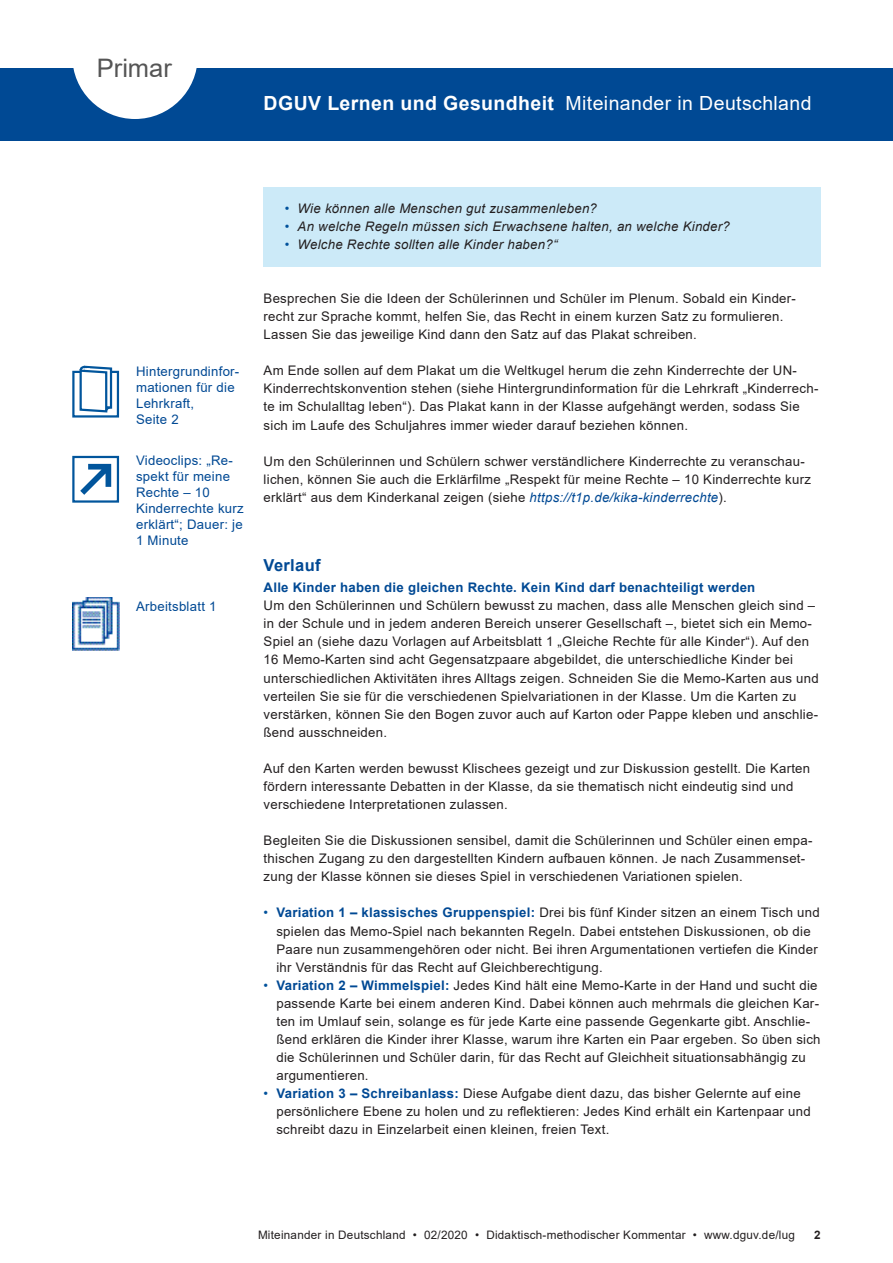
<style>
.page{position:relative;width:893px;height:1263px;background:#fff}
.page>*{position:absolute;margin:0;border:0;box-sizing:border-box;transform-origin:0 0}
.t1{font:25.5px "Arial";color:#555}
.t2{font:19.5px "Arial";letter-spacing:.02em;color:#fff}
.Zwischenueberschrift{font:700 16.5px "Arial";letter-spacing:.02em;color:#004994}
.Fliesstext{font:13.2px/18px "Arial";letter-spacing:.02em;color:#231f20}
.Fliesstext_Aufzaehlu{font:13.2px/18px "Arial";letter-spacing:.02em;color:#231f20}
.hinweis_links{font:13.2px/15.9px "Arial";letter-spacing:.02em;color:#004994}
.Fliesstext_Aufzaehlu-2{font:italic 13.2px "Arial";letter-spacing:.02em;color:#231f20}
.Zwischenüberschrift{font:700 13.2px "Arial";letter-spacing:.02em;color:#004994}
.t3{font:11.7px "Arial";letter-spacing:.02em;color:#231f20}
.t4{font:700 11.7px "Arial";color:#231f20}
.s1{font-weight:700}
.s2{color:#01519b}
.s3{font-style:italic;color:#004994}
.s4{font-weight:700;color:#004994}
</style>
<div class="page">
<div style="left:0;top:68px;width:893px;height:72px;background:#004994"></div>
<svg style="left:73px;top:68px;width:124px;height:51px"></svg>
<div style="left:264px;top:187px;width:557px;height:80px;background:#cceaf8"></div>
<div style="left:72px;top:456px;width:47px;height:47px;border:2px solid #01559c"></div>
<svg style="left:80px;top:464px;width:31px;height:31px"></svg>
<img style="left:72px;top:597px;width:47px;height:53px">
<div style="left:72px;top:371px;width:47px;height:47px;border:2px solid #01559c"></div>
<svg style="left:78px;top:366px;width:36px;height:47px"></svg>
<h1 class="t1" style="left:97px;top:50px;width:77px">Primar</h1>
<h2 class="t2" style="left:264px;top:89px;width:549px"><span class="s1">DGUV Lernen und Gesundheit</span> Miteinander in Deutschland</h2>
<p class="hinweis_links" style="left:136px;top:363px;width:105px">Hintergrundinfor&shy;mationen für die<br>Lehrkraft,</p>
<p class="hinweis_links" style="left:136px;top:411px;width:44px">Seite 2</p>
<p class="hinweis_links" style="left:136px;top:453px;width:109px">Videoclips: „Re&shy;spekt für meine<br>Rechte – 10<br>Kinderrechte kurz erklärt“; Dauer: je<br>1 Minute</p>
<p class="hinweis_links" style="left:136px;top:598px;width:82px">Arbeitsblatt 1</p>
<p class="Fliesstext_Aufzaehlu-2" style="left:285px;top:199px;width:314px"><span class="s2">•</span> Wie können alle Menschen gut zusammenleben?</p>
<p class="Fliesstext_Aufzaehlu-2" style="left:285px;top:217px;width:446px"><span class="s2">•</span> An welche Regeln müssen sich Erwachsene halten, an welche Kinder?</p>
<p class="Fliesstext_Aufzaehlu-2" style="left:285px;top:236px;width:274px"><span class="s2">•</span> Welche Rechte sollten alle Kinder haben?“</p>
<p class="Fliesstext" style="left:264px;top:289px;width:534px">Besprechen Sie die Ideen der Schülerinnen und Schüler im Plenum. Sobald ein Kinder&shy;recht zur Sprache kommt, helfen Sie, das Recht in einem kurzen Satz zu formulieren.<br>Lassen Sie das jeweilige Kind dann den Satz auf das Plakat schreiben.</p>
<p class="Fliesstext" style="left:264px;top:362px;width:556px">Am Ende sollen auf dem Plakat um die Weltkugel herum die zehn Kinderrechte der UN-Kinderrechtskonvention stehen (siehe Hintergrundinformation für die Lehrkraft „Kinderrech&shy;te im Schulalltag leben“). Das Plakat kann in der Klasse aufgehängt werden, sodass Sie sich im Laufe des Schuljahres immer wieder darauf beziehen können.</p>
<p class="Fliesstext" style="left:264px;top:452px;width:549px">Um den Schülerinnen und Schülern schwer verständlichere Kinderrechte zu veranschau&shy;lichen, können Sie auch die Erklärfilme „Respekt für meine Rechte – 10 Kinderrechte kurz erklärt“ aus dem Kinderkanal zeigen (siehe <span class="s3">https://t1p.de/kika-kinderrechte</span>).</p>
<p class="Zwischenueberschrift" style="left:264px;top:554px;width:59px">Verlauf</p>
<p class="Zwischenüberschrift" style="left:264px;top:578px;width:493px">Alle Kinder haben die gleichen Rechte. Kein Kind darf benachteiligt werden</p>
<p class="Fliesstext" style="left:264px;top:596px;width:557px">Um den Schülerinnen und Schülern bewusst zu machen, dass alle Menschen gleich sind – in der Schule und in jedem anderen Bereich unserer Gesellschaft –, bietet sich ein Memo-Spiel an (siehe dazu Vorlagen auf Arbeitsblatt 1 „Gleiche Rechte für alle Kinder“). Auf den 16 Memo-Karten sind acht Gegensatzpaare abgebildet, die unterschiedliche Kinder bei unterschiedlichen Aktivitäten ihres Alltags zeigen. Schneiden Sie die Memo-Karten aus und verteilen Sie sie für die verschiedenen Spielvariationen in der Klasse. Um die Karten zu verstärken, können Sie den Bogen zuvor auch auf Karton oder Pappe kleben und anschlie&shy;ßend ausschneiden.</p>
<p class="Fliesstext" style="left:264px;top:759px;width:548px">Auf den Karten werden bewusst Klischees gezeigt und zur Diskussion gestellt. Die Karten fördern interessante Debatten in der Klasse, da sie thematisch nicht eindeutig sind und verschiedene Interpretationen zulassen.</p>
<p class="Fliesstext" style="left:264px;top:831px;width:550px">Begleiten Sie die Diskussionen sensibel, damit die Schülerinnen und Schüler einen empa&shy;thischen Zugang zu den dargestellten Kindern aufbauen können. Je nach Zusammenset&shy;zung der Klasse können sie dieses Spiel in verschiedenen Variationen spielen.</p>
<p class="Fliesstext_Aufzaehlu" style="left:276px;top:904px;width:545px;text-indent:-13px"><span class="s2">•</span> <span class="s4">Variation 1 – klassisches Gruppenspiel:</span> Drei bis fünf Kinder sitzen an einem Tisch und spielen das Memo-Spiel nach bekannten Regeln. Dabei entstehen Diskussionen, ob die Paare nun zusammengehören oder nicht. Bei ihren Argumentationen vertiefen die Kinder ihr Verständnis für das Recht auf Gleichberechtigung.</p>
<p class="Fliesstext_Aufzaehlu" style="left:276px;top:976px;width:546px;text-indent:-13px"><span class="s2">•</span> <span class="s4">Variation 2 – Wimmelspiel:</span> Jedes Kind hält eine Memo-Karte in der Hand und sucht die passende Karte bei einem anderen Kind. Dabei können auch mehrmals die gleichen Kar&shy;ten im Umlauf sein, solange es für jede Karte eine passende Gegenkarte gibt. Anschlie&shy;ßend erklären die Kinder ihrer Klasse, warum ihre Karten ein Paar ergeben. So üben sich die Schülerinnen und Schüler darin, für das Recht auf Gleichheit situationsabhängig zu argumentieren.</p>
<p class="Fliesstext_Aufzaehlu" style="left:276px;top:1084px;width:536px;text-indent:-13px"><span class="s2">•</span> <span class="s4">Variation 3 – Schreibanlass:</span> Diese Aufgabe dient dazu, das bisher Gelernte auf eine persönlichere Ebene zu holen und zu reflektieren: Jedes Kind erhält ein Kartenpaar und schreibt dazu in Einzelarbeit einen kleinen, freien Text.</p>
<p class="t3" style="left:258px;top:1227px;width:538px">Miteinander in Deutschland • 02/2020 • Didaktisch-methodischer Kommentar • www.dguv.de/lug</p>
<p class="t4" style="left:814px;top:1227px;width:8px">2</p>
</div>
